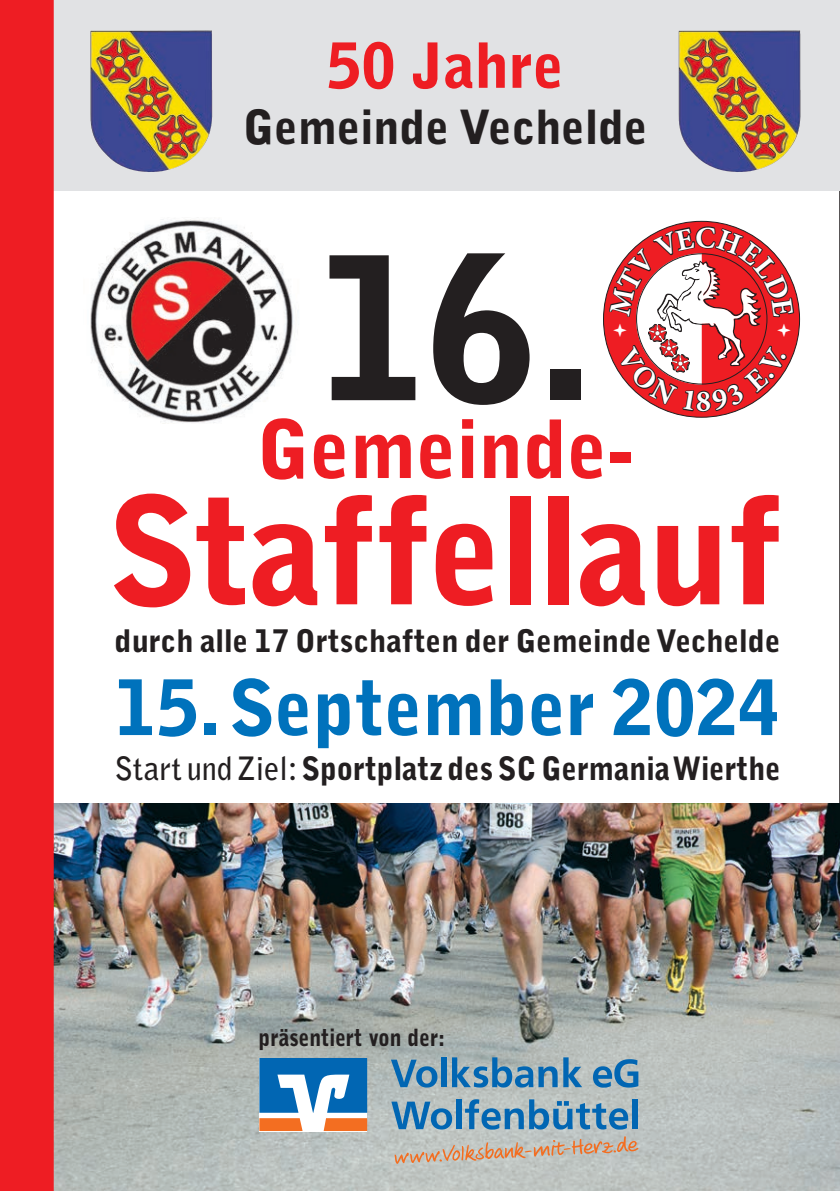
<style>
.page{position:relative;width:840px;height:1191px;background:#fff}
.page>*{position:absolute;margin:0;border:0;box-sizing:border-box;transform-origin:0 0}
.t1{font:900 197.4px "Bell Gothic Std";color:#231f20}
.t2{font:900 147.8px "Bell Gothic Std";letter-spacing:-.02em;color:#ee1d23}
.t3{font:900 79.8px "Bell Gothic Std";color:#ee1d23}
.t4{font:900 75.8px "Bell Gothic Std";color:#0072bc}
.t5{font:900 61.8px "Bell Gothic Std";color:#ee1d23}
.t6{font:900 46.8px "Bell Gothic Std";color:#231f20}
.t7{font:900 32px "Bell Gothic Std";color:#231f20;scale:.95 1}
.t8{font:900 30.8px "Bell Gothic Std";color:#231f20}
.t9{font:900 23.6px "Bell Gothic Std";color:#231f20;scale:.9 1}
.s1{font-weight:700}
</style>
<div class="page">
<div style="left:0;top:0;width:839px;height:191px;background:#e1e2e4"></div>
<img style="left:90px;top:219px;width:204px;height:204px">
<img style="left:54px;top:803px;width:785px;height:388px">
<div style="left:0;top:0;width:54px;height:1191px;background:#ee1d23"></div>
<svg style="left:390px;top:1059px;width:47px;height:28px"></svg>
<svg style="left:391px;top:1101px;width:61px;height:28px;background:#6799bb"></svg>
<div style="left:441px;top:1057px;width:5px;height:30px;background:#0166b3"></div>
<svg style="left:452px;top:1057px;width:105px;height:30px;background:#6b98b5"></svg>
<svg style="left:563px;top:1057px;width:19px;height:30px"></svg>
<svg style="left:592px;top:1059px;width:46px;height:28px"></svg>
<div style="left:456px;top:1099px;width:6px;height:30px;background:#0166b3"></div>
<svg style="left:465px;top:1099px;width:58px;height:30px;background:#74a0bc"></svg>
<svg style="left:529px;top:1099px;width:99px;height:30px;background:#709dbb"></svg>
<div style="left:631px;top:1099px;width:6px;height:30px;background:#0166b3"></div>
<div style="left:259px;top:1058px;width:108px;height:73px;background:#fff"></div>
<svg style="left:323px;top:1118px;width:44px;height:13px"></svg>
<svg style="left:259px;top:1118px;width:43px;height:13px"></svg>
<svg style="left:259px;top:1058px;width:108px;height:54px"></svg>
<svg style="left:394px;top:1136px;width:244px;height:27px;background:#c6b6a8"></svg>
<img style="left:90px;top:30px;width:117px;height:142px">
<img style="left:678px;top:30px;width:116px;height:142px">
<svg style="left:607px;top:225px;width:187px;height:189px"></svg>
<h3 class="t5" style="left:327px;top:30px;width:238px">50 Jahre</h3>
<h3 class="t6" style="left:243px;top:100px;width:405px">Gemeinde Vechelde</h3>
<h1 class="t1" style="left:318px;top:214px;width:276px">16.</h1>
<h3 class="t3" style="left:257px;top:403px;width:378px">Gemeinde-</h3>
<h2 class="t2" style="left:107px;top:465px;width:678px">Staffellauf</h2>
<p class="t8" style="left:114px;top:622px;width:667px">durch alle 17 Ortschaften der Gemeinde Vechelde</p>
<h3 class="t4" style="left:114px;top:663px;width:667px">15. September 2024</h3>
<p class="t7" style="left:114px;top:750px;width:702px"><span class="s1">Start und Ziel:</span> Sportplatz des SC Germania Wierthe</p>
<p class="t9" style="left:258px;top:1023px;width:209px">präsentiert von der:</p>
</div>
